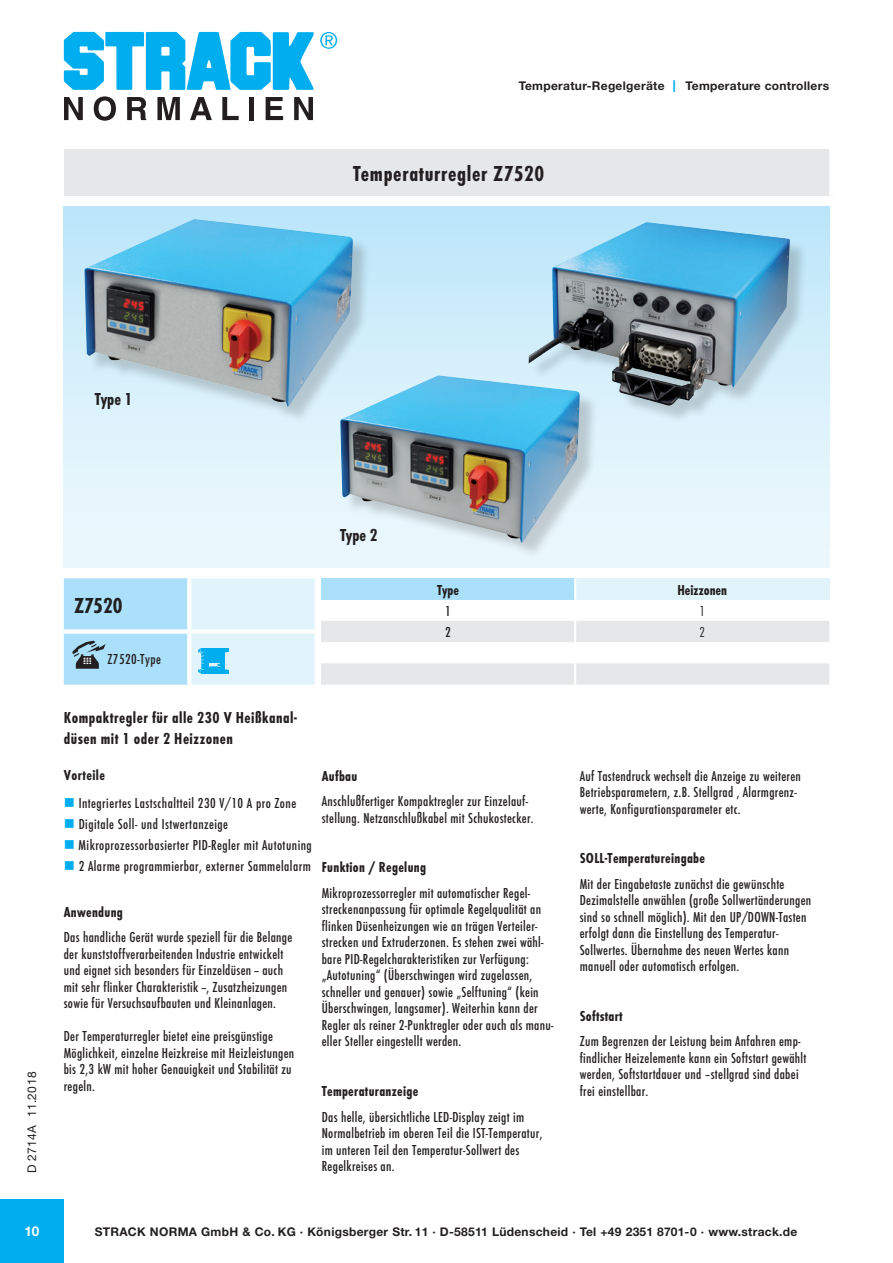
<style>
.page{position:relative;width:893px;height:1263px;background:#fff}
.page>*{position:absolute;margin:0;border:0;box-sizing:border-box;transform-origin:0 0}
.t1{font:22.5px "Futura T Bol Con";letter-spacing:.03em;color:#231f20}
.t2{font:18px "Futura T Bol Con";color:#231f20}
.ZwischenŸberschrift{font:16.5px/21px "Futura T Bol Con";letter-spacing:.03em;color:#231f20}
.áTabFu__10_12_FutLig{font:15px/16.5px "Futura T Med Con";letter-spacing:.02em;color:#231f20}
.Grndschr__10_12_FutL{font:15px "Futura T Med Con";letter-spacing:.03em;color:#231f20}
.áTabFu__10_12_FutLig-2{font:15px "Futura T Bol Con";letter-spacing:.02em;color:#231f20}
.áTabFu__10_12_FutLig-3{font:15px "Futura T Bol Con";color:#231f20}
.ZwischenŸberschrift-2{font:15px "Futura T Bol Con";letter-spacing:.03em;color:#231f20}
.t3{font:15px "Futura T Lig Con";color:#231f20}
.t4{font:700 13.5px "Helvetica Neue LT Std";color:#fff}
.t5{font:700 12px "Helvetica Neue LT Std";letter-spacing:.025em;color:#231f20}
.t6{font:12px "Helvetica Neue LT Std";letter-spacing:.03em;color:#231f20}
.s1{font-weight:400;font-size:16.5px;color:#00aeef}
.s2{color:#00aeef}
</style>
<div class="page">
<div style="left:0;top:1199px;width:64px;height:64px;background:#00aeef"></div>
<svg style="left:64px;top:97px;width:19px;height:23px"></svg>
<svg style="left:94px;top:96px;width:22px;height:25px"></svg>
<svg style="left:127px;top:97px;width:19px;height:23px"></svg>
<svg style="left:157px;top:97px;width:23px;height:23px"></svg>
<svg style="left:190px;top:97px;width:22px;height:23px"></svg>
<svg style="left:222px;top:97px;width:17px;height:23px"></svg>
<div style="left:249px;top:97px;width:5px;height:23px;background:#231f20"></div>
<svg style="left:266px;top:97px;width:17px;height:23px"></svg>
<svg style="left:294px;top:97px;width:19px;height:23px"></svg>
<svg style="left:64px;top:32px;width:273px;height:58px"></svg>
<div style="left:64px;top:149px;width:769px;height:47px;background:#e6e7e9"></div>
<div style="left:829px;top:149px;width:9px;height:47px;background:#fff"></div>
<div style="left:64px;top:206px;width:766px;height:362px;background:linear-gradient(to bottom,#bde6fa,#f0f9fd)"></div>
<svg style="left:64px;top:578px;width:251px;height:107px;background:#c2e7f7"></svg>
<div style="left:321px;top:578px;width:254px;height:22px;background:#aae0f9"></div>
<div style="left:575px;top:578px;width:254px;height:22px;background:#e1f4fc"></div>
<svg style="left:321px;top:621px;width:508px;height:64px"></svg>
<hr style="left:574px;top:578px;width:2px;height:22px;background:#fff">
<hr style="left:574px;top:621px;width:2px;height:21px;background:#fff">
<hr style="left:574px;top:642px;width:2px;height:21px;background:#fff">
<hr style="left:574px;top:663px;width:2px;height:22px;background:#fff">
<div style="left:343px;top:378px;width:255px;height:182px;background:#231f20;opacity:.2"></div>
<img style="left:340px;top:375px;width:240px;height:168px">
<div style="left:87px;top:222px;width:284px;height:202px;background:#231f20;opacity:.2"></div>
<img style="left:84px;top:219px;width:269px;height:188px">
<div style="left:531px;top:225px;width:277px;height:199px;background:#231f20;opacity:.2"></div>
<img style="left:529px;top:222px;width:261px;height:184px">
<p class="t5" style="left:519px;top:78px;width:312px">Temperatur-Regelgeräte <span class="s1">I</span> Temperature controllers</p>
<p class="t1" style="left:353px;top:160px;width:193px">Temperaturregler Z7520</p>
<p class="t2" style="left:95px;top:388px;width:39px">Type 1</p>
<p class="t6" style="left:25px;top:1173px;width:103px;rotate:-90deg">D 2714A 11.2018</p>
<p class="t1" style="left:74px;top:593px;width:50px">Z7520</p>
<p class="Grndschr__10_12_FutL" style="left:107px;top:651px;width:55px">Z7520-Type</p>
<p class="t2" style="left:340px;top:524px;width:39px">Type 2</p>
<p class="áTabFu__10_12_FutLig-2" style="left:437px;top:581px;width:23px">Type</p>
<p class="áTabFu__10_12_FutLig-3" style="left:677px;top:581px;width:51px">Heizzonen</p>
<p class="áTabFu__10_12_FutLig" style="left:445px;top:603px;width:7px">1</p>
<p class="t3" style="left:699px;top:603px;width:7px">1</p>
<p class="áTabFu__10_12_FutLig" style="left:445px;top:624px;width:7px">2</p>
<p class="t3" style="left:699px;top:624px;width:7px">2</p>
<p class="ZwischenŸberschrift" style="left:64px;top:707px;width:235px">Kompaktregler für alle 230 V Heißkanal&shy;düsen mit 1 oder 2 Heizzonen</p>
<p class="ZwischenŸberschrift-2" style="left:64px;top:767px;width:43px">Vorteile</p>
<p class="Grndschr__10_12_FutL" style="left:64px;top:794px;width:234px"><span class="s2">■</span> Integriertes Lastschaltteil 230 V/10 A pro Zone</p>
<p class="Grndschr__10_12_FutL" style="left:64px;top:815px;width:166px"><span class="s2">■</span> Digitale Soll- und Istwertanzeige</p>
<p class="Grndschr__10_12_FutL" style="left:64px;top:836px;width:250px"><span class="s2">■</span> Mikroprozessorbasierter PID-Regler mit Autotuning</p>
<p class="Grndschr__10_12_FutL" style="left:64px;top:857px;width:249px"><span class="s2">■</span> 2 Alarme programmierbar, externer Sammelalarm</p>
<p class="áTabFu__10_12_FutLig-2" style="left:64px;top:903px;width:61px">Anwendung</p>
<p class="áTabFu__10_12_FutLig" style="left:64px;top:929px;width:230px">Das handliche Gerät wurde speziell für die Belange der kunststoffverarbeitenden Industrie entwickelt und eignet sich besonders für Einzeldüsen -- auch mit sehr flinker Charakteristik --, Zusatzheizungen sowie für Versuchsaufbauten und Kleinanlagen.</p>
<p class="áTabFu__10_12_FutLig" style="left:64px;top:1028px;width:232px">Der Temperaturregler bietet eine preisgünstige Möglichkeit, einzelne Heizkreise mit Heizleistungen bis 2,3 kW mit hoher Genauigkeit und Stabilität zu regeln.</p>
<p class="áTabFu__10_12_FutLig-2" style="left:322px;top:767px;width:37px">Aufbau</p>
<p class="áTabFu__10_12_FutLig" style="left:322px;top:793px;width:208px">Anschlußfertiger Kompaktregler zur Einzelauf-</p>
<p class="áTabFu__10_12_FutLig" style="left:322px;top:810px;width:213px">stellung. Netzanschlußkabel mit Schukostecker.</p>
<p class="áTabFu__10_12_FutLig-2" style="left:322px;top:859px;width:106px">Funktion / Regelung</p>
<p class="áTabFu__10_12_FutLig" style="left:322px;top:885px;width:221px">Mikroprozessorregler mit automatischer Regel&shy;streckenanpassung für optimale Regelqualität an</p>
<p class="áTabFu__10_12_FutLig" style="left:322px;top:918px;width:217px">flinken Düsenheizungen wie an trägen Verteiler-</p>
<p class="áTabFu__10_12_FutLig" style="left:322px;top:934px;width:233px">strecken und Extruderzonen. Es stehen zwei wähl&shy;bare PID-Regelcharakteristiken zur Verfügung: „Autotuning“ (Überschwingen wird zugelassen, schneller und genauer) sowie „Selftuning“ (kein Überschwingen, langsamer). Weiterhin kann der Regler als reiner 2-Punktregler oder auch als manu&shy;eller Steller eingestellt werden.</p>
<p class="áTabFu__10_12_FutLig-2" style="left:322px;top:1082px;width:98px">Temperaturanzeige</p>
<p class="áTabFu__10_12_FutLig" style="left:322px;top:1108px;width:222px">Das helle, übersichtliche LED-Display zeigt im Normalbetrieb im oberen Teil die IST-Temperatur, im unteren Teil den Temperatur-Sollwert des Regelkreises an.</p>
<p class="áTabFu__10_12_FutLig" style="left:580px;top:768px;width:223px">Auf Tastendruck wechselt die Anzeige zu weiteren<br>Betriebsparametern, z.B. Stellgrad , Alarmgrenz&shy;werte, Konfigurationsparameter etc.</p>
<p class="áTabFu__10_12_FutLig-2" style="left:580px;top:850px;width:127px">SOLL-Temperatureingabe</p>
<p class="áTabFu__10_12_FutLig" style="left:580px;top:876px;width:233px">Mit der Eingabetaste zunächst die gewünschte Dezimalstelle anwählen (große Sollwertänderungen sind so schnell möglich). Mit den UP/DOWN-Tasten erfolgt dann die Einstellung des Temperatur-Sollwertes. Übernahme des neuen Wertes kann manuell oder automatisch erfolgen.</p>
<p class="áTabFu__10_12_FutLig-2" style="left:580px;top:1007px;width:44px">Softstart</p>
<p class="áTabFu__10_12_FutLig" style="left:580px;top:1033px;width:228px">Zum Begrenzen der Leistung beim Anfahren emp&shy;findlicher Heizelemente kann ein Softstart gewählt werden, Softstartdauer und –stellgrad sind dabei frei einstellbar.</p>
<p class="t4" style="left:24px;top:1222px;width:17px">10</p>
<p class="t5" style="left:95px;top:1224px;width:704px">STRACK NORMA GmbH &amp; Co. KG · Königsberger Str. 11 · D-58511 Lüdenscheid · Tel +49 2351 8701-0 · www.strack.de</p>
</div>
